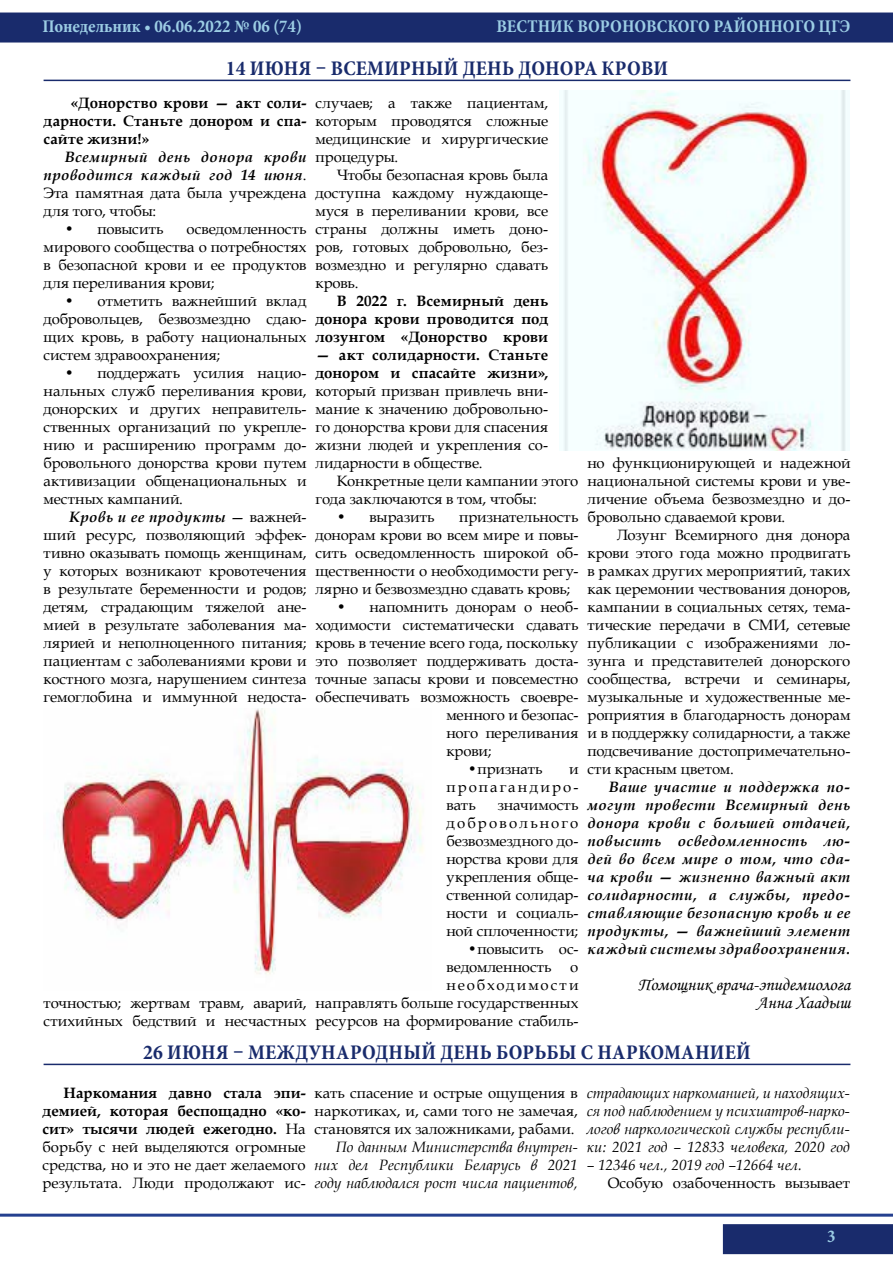
<style>
.page{position:relative;width:893px;height:1263px;background:#fff}
.page>*{position:absolute;margin:0;border:0;box-sizing:border-box;transform-origin:0 0}
.t1{font:700 condensed 21px "Minion Pro";letter-spacing:.01em;color:#192b6c}
.t2{font:700 condensed 18px "Minion Pro";color:#9ccde4}
.t3{font:18px/18px "Monotype Corsiva";color:#000;text-align:right}
.t4{font:15px/18px "Book Antiqua";color:#000;text-align:justify}
.t5{font:italic 700 15px/18px "Book Antiqua";letter-spacing:.03em;color:#000;text-align:justify}
.t6{font:italic 15px/18px "Book Antiqua";color:#000;text-align:justify}
.t7{font:700 15px/18px "Book Antiqua";letter-spacing:.005em;color:#000;text-align:justify}
.s1{font-weight:400;font-style:normal}
.s2{font-weight:700;font-style:italic}
.s3{font-weight:700}
</style>
<div class="page">
<div style="left:723px;top:1224px;width:170px;height:30px;background:#192b6c"></div>
<div style="left:0;top:13px;width:893px;height:30px;background:#192b6c"></div>
<hr style="left:0;top:1214px;width:893px;height:3px;background:#25408f">
<hr style="left:44px;top:80px;width:806px;height:1px;background:#192b6c">
<img style="left:55px;top:708px;width:369px;height:267px">
<hr style="left:44px;top:1064px;width:806px;height:1px;background:#192b6c">
<img style="left:563px;top:90px;width:286px;height:360px">
<p class="t2" style="left:43px;top:14px;width:261px">Понедельник • 06.06.2022 № 06 (74)</p>
<p class="t2" style="left:496px;top:14px;width:44px">ВЕСТНИ</p>
<p class="t2" style="left:563px;top:14px;width:38px">К ВОРОНО</p>
<p class="t2" style="left:646px;top:14px;width:80px">ВСКОГО РАЙОННО</p>
<p class="t2" style="left:795px;top:14px;width:57px">ГО ЦГЭ</p>
<h1 class="t1" style="left:226px;top:54px;width:444px">14 июня – Всемирный день донора крови</h1>
<p class="t7" style="left:44px;top:94px;width:264px;text-indent:27px">«Донорство крови — акт соли&shy;дарности. Станьте донором и спа&shy;сайте жизни!»</p>
<p class="t5" style="left:44px;top:148px;width:264px;text-indent:21px">Всемирный день донора крови проводится каждый год 14 июня<span class="s1">.<br>Эта памятная дата была учреждена для того, чтобы:</span></p>
<p class="t4" style="left:65px;top:220px;width:100px">• повысить</p>
<p class="t4" style="left:44px;top:220px;width:264px;text-indent:143px">осведомленность мирового сообщества о потребностях в безопасной крови и ее продуктов для переливания крови;</p>
<p class="t4" style="left:44px;top:292px;width:264px;text-indent:21px">• отметить важнейший вклад добровольцев, безвозмездно сдаю&shy;щих кровь, в работу национальных систем здравоохранения;</p>
<p class="t4" style="left:44px;top:364px;width:264px;text-indent:21px">• поддержать усилия нацио&shy;нальных служб переливания крови, донорских и других неправитель&shy;ственных организаций по укрепле&shy;нию и расширению программ до&shy;бровольного донорства крови путем активизации общенациональных и местных кампаний.</p>
<p class="t4" style="left:44px;top:508px;width:264px;text-indent:26px"><span class="s2">Кровь и ее продукты</span> — важней&shy;ший ресурс, позволяющий эффек&shy;тивно оказывать помощь женщинам, у которых возникают кровотечения в результате беременности и родов; детям, страдающим тяжелой ане&shy;мией в результате заболевания ма&shy;лярией и неполноценного питания; пациентам с заболеваниями крови и костного мозга, нарушением синтеза гемоглобина и иммунной недоста-</p>
<p class="t4" style="left:44px;top:994px;width:264px">точностью; жертвам травм, аварий, стихийных бедствий и несчастных</p>
<p class="t4" style="left:316px;top:94px;width:234px">случаев; а также пациентам, которым проводятся сложные медицинские и хирургические процедуры.</p>
<p class="t4" style="left:316px;top:166px;width:234px;text-indent:21px">Чтобы безопасная кровь была доступна каждому нуждающе&shy;муся в переливании крови, все страны должны иметь доно&shy;ров, готовых добровольно, без&shy;возмездно и регулярно сдавать кровь.</p>
<p class="t7" style="left:316px;top:292px;width:234px;text-indent:21px">В 2022 г. Всемирный день донора крови проводится под лозунгом «Донорство крови</p>
<p class="t7" style="left:316px;top:346px;width:234px">— акт солидарности. Станьте донором и спасайте жизни»,</p>
<p class="t4" style="left:316px;top:382px;width:234px">который призван привлечь вни&shy;мание к значению добровольно&shy;го донорства крови для спасения жизни людей и укрепления со&shy;лидарности в обществе.</p>
<p class="t4" style="left:316px;top:472px;width:264px;text-indent:21px">Конкретные цели кампании этого года заключаются в том, чтобы:</p>
<p class="t4" style="left:337px;top:508px;width:99px">• выразить</p>
<p class="t4" style="left:316px;top:508px;width:264px;text-indent:144px">признательность донорам крови во всем мире и повы&shy;сить осведомленность широкой об&shy;щественности о необходимости регу&shy;лярно и безвозмездно сдавать кровь;</p>
<p class="t4" style="left:337px;top:598px;width:243px">• напомнить донорам о необ-</p>
<p class="t4" style="left:316px;top:616px;width:264px">ходимости систематически сдавать</p>
<p class="t4" style="left:316px;top:634px;width:264px">кровь в течение всего года, поскольку</p>
<p class="t4" style="left:316px;top:652px;width:264px">это позволяет поддерживать доста-</p>
<p class="t4" style="left:316px;top:670px;width:264px">точные запасы крови и повсеместно</p>
<p class="t4" style="left:316px;top:688px;width:264px">обеспечивать возможность своевре-</p>
<p class="t4" style="left:446px;top:706px;width:133px">менного и безопас-</p>
<p class="t4" style="left:446px;top:724px;width:134px">ного переливания</p>
<p class="t4" style="left:446px;top:742px;width:47px">крови;</p>
<p class="t4" style="left:468px;top:760px;width:76px">•признать</p>
<p class="t4" style="left:446px;top:760px;width:134px;text-indent:123px">и пропагандиро&shy;вать</p>
<p class="t4" style="left:446px;top:796px;width:134px;text-indent:51px">значимость добровольного безвозмездного до&shy;норства крови для укрепления обще&shy;ственной солидар&shy;ности и социаль&shy;ной сплоченности;</p>
<p class="t4" style="left:316px;top:940px;width:264px;text-align:right">•повысить ос-<br>ведомленность о необходимости<br>направлять больше государственных ресурсов на формирование стабиль-</p>
<p class="t4" style="left:587px;top:454px;width:264px">но функционирующей и надежной национальной системы крови и уве&shy;личение объема безвозмездно и до&shy;бровольно сдаваемой крови.</p>
<p class="t4" style="left:587px;top:526px;width:264px;text-indent:30px">Лозунг Всемирного дня донора крови этого года можно продвигать в рамках других мероприятий, таких как церемонии чествования доноров, кампании в социальных сетях, тема&shy;тические передачи в СМИ, сетевые публикации с изображениями ло&shy;зунга и представителей донорского сообщества, встречи и семинары, музыкальные и художественные ме&shy;роприятия в благодарность донорам и в поддержку солидарности, а также подсвечивание достопримечательно&shy;сти красным цветом.</p>
<p class="t5" style="left:587px;top:778px;width:264px;text-indent:21px">Ваше участие и поддержка по&shy;могут провести Всемирный день донора крови с большей отдачей, повысить осведомленность лю&shy;дей во всем мире о том, что сда&shy;ча крови — жизненно важный акт солидарности, а службы, предо&shy;ставляющие безопасную кровь и ее продукты, — важнейший элемент каждый системы здравоохранения.</p>
<p class="t3" style="left:638px;top:976px;width:214px">Помощник врача-эпидемиолога<br>Анна Хаадыш</p>
<h1 class="t1" style="left:143px;top:1038px;width:609px">26 июня – Международный день борьбы с наркоманией</h1>
<p class="t4" style="left:43px;top:1084px;width:265px;text-indent:21px"><span class="s3">Наркомания давно стала эпи&shy;демией, которая беспощадно «ко&shy;сит» тысячи людей ежегодно.</span> На борьбу с ней выделяются огромные средства, но и это не дает желаемого результата. Люди продолжают ис-</p>
<p class="t4" style="left:315px;top:1084px;width:265px">кать спасение и острые ощущения в наркотиках, и, сами того не замечая, становятся их заложниками, рабами.</p>
<p class="t6" style="left:587px;top:1083px;width:265px">страдающих наркоманией, и находящих&shy;ся под наблюдением у психиатров-нарко&shy;логов наркологической службы республи&shy;ки: 2021 год – 12833 человека, 2020 год</p>
<p class="t6" style="left:587px;top:1155px;width:217px">– 12346 чел., 2019 год –12664 чел.</p>
<p class="t4" style="left:608px;top:1174px;width:244px">Особую озабоченность вызывает</p>
<p class="t6" style="left:315px;top:1137px;width:265px;text-indent:21px">По данным Министерства внутрен&shy;них дел Республики Беларусь в 2021 году наблюдался рост числа пациентов,</p>
<p class="t2" style="left:827px;top:1224px;width:10px">3</p>
</div>
